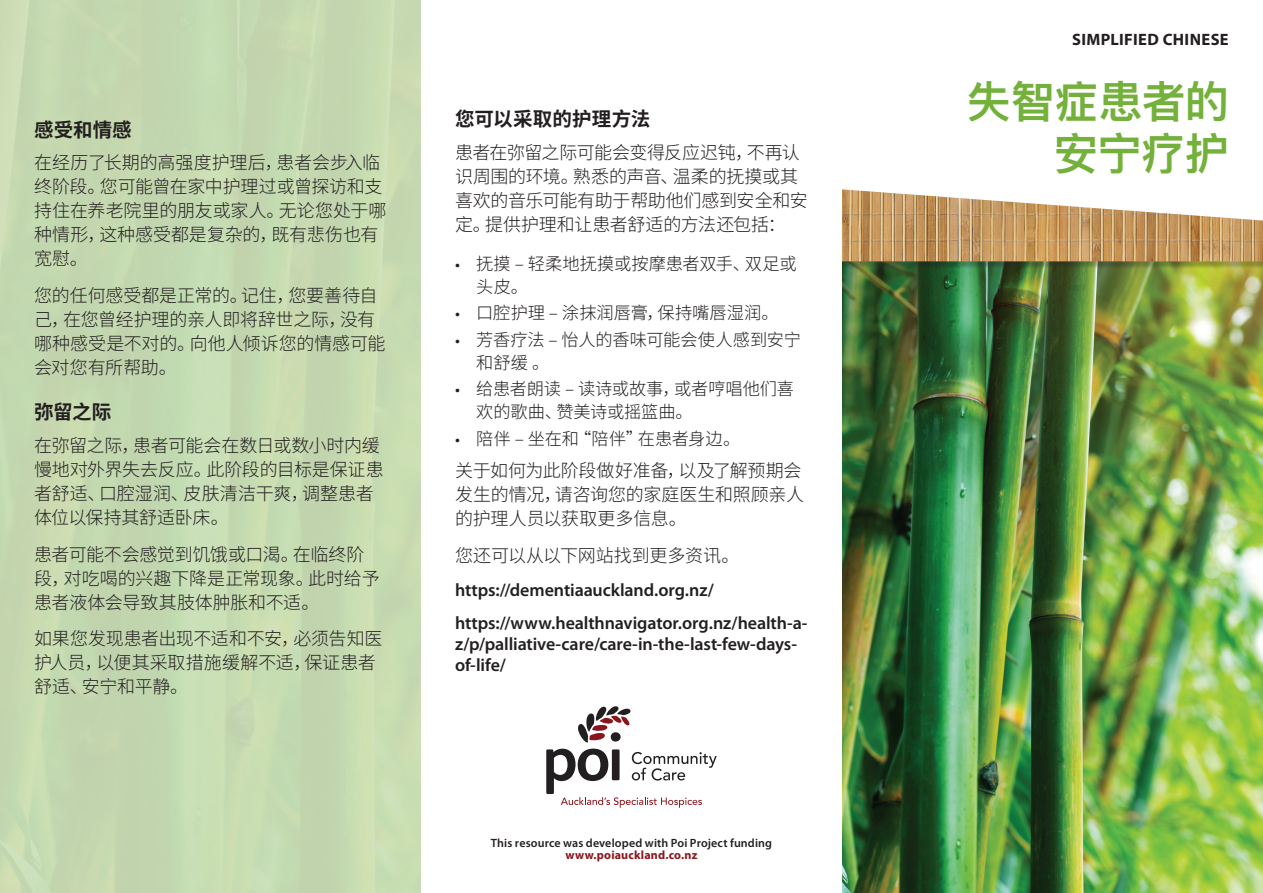
<style>
.page{position:relative;width:1263px;height:893px;background:#fff}
.page>*{position:absolute;margin:0;border:0;box-sizing:border-box;transform-origin:0 0}
.t1{font:600 43.8px/51.6px "Ping Fang SC";color:#73b13b;text-align:right}
.t2{font:700 19.5px "Source Han Sans CN";letter-spacing:.005em;color:#231f20}
.t3{font:300 18px/24px "Source Han Sans CN";letter-spacing:-.01em;color:#231f20}
.t4{font:600 18px/33.8px "Myriad Pro";letter-spacing:-.005em;color:#231f20}
.t5{font:300 17.25px/22.5px "Source Han Sans CN";letter-spacing:-.005em;color:#231f20}
.t6{font:700 16.5px "Myriad Pro";letter-spacing:.025em;color:#231f20}
.t7{font:600 12px "Myriad Pro";letter-spacing:.01em;color:#231f20}
.t8{font:700 12px "Myriad Pro";letter-spacing:.015em;color:#8a161d}
.s1{font-family:"Myriad Pro";font-weight:400}
</style>
<div class="page">
<img style="left:842px;top:269px;width:421px;height:624px">
<div style="left:839px;top:191px;width:424px;height:78px;background:#231f20;opacity:.3"></div>
<img style="left:842px;top:189px;width:421px;height:72px">
<svg style="left:546px;top:706px;width:171px;height:102px"></svg>
<div style="left:826px;top:178px;width:16px;height:122px;background:#fff"></div>
<p class="t2" style="left:34px;top:119px;width:99px">感受和情感</p>
<p class="t3" style="left:34px;top:151px;width:354px">在经历了长期的高强度护理后，患者会步入临终阶段。您可能曾在家中护理过或曾探访和支持住在养老院里的朋友或家人。无论您处于哪种情形，这种感受都是复杂的，既有悲伤也有宽慰。</p>
<p class="t3" style="left:34px;top:284px;width:353px">您的任何感受都是正常的。记住，您要善待自己，在您曾经护理的亲人即将辞世之际，没有哪种感受是不对的。向他人倾诉您的情感可能会对您有所帮助。</p>
<p class="t2" style="left:34px;top:401px;width:79px">弥留之际</p>
<p class="t3" style="left:34px;top:434px;width:351px">在弥留之际，患者可能会在数日或数小时内缓慢地对外界失去反应。此阶段的目标是保证患者舒适、口腔湿润、皮肤清洁干爽，调整患者体位以保持其舒适卧床。</p>
<p class="t3" style="left:34px;top:542px;width:347px">患者可能不会感觉到饥饿或口渴。在临终阶段，对吃喝的兴趣下降是正常现象。此时给予患者液体会导致其肢体肿胀和不适。</p>
<p class="t3" style="left:34px;top:627px;width:350px">如果您发现患者出现不适和不安，必须告知医护人员，以便其采取措施缓解不适，保证患者舒适、安宁和平静。</p>
<p class="t2" style="left:455px;top:108px;width:197px">您可以采取的护理方法</p>
<p class="t3" style="left:455px;top:140px;width:354px">患者在弥留之际可能会变得反应迟钝，不再认识周围的环境。熟悉的声音、温柔的抚摸或其喜欢的音乐可能有助于帮助他们感到安全和安定。提供护理和让患者舒适的方法还包括：</p>
<p class="t5" style="left:476px;top:253px;width:322px;text-indent:-21px"><span class="s1">•</span> 抚摸 – 轻柔地抚摸或按摩患者双手、双足或头皮。</p>
<p class="t5" style="left:455px;top:302px;width:325px"><span class="s1">•</span> 口腔护理 – 涂抹润唇膏，保持嘴唇湿润。</p>
<p class="t5" style="left:476px;top:329px;width:326px;text-indent:-21px"><span class="s1">•</span> 芳香疗法 – 怡人的香味可能会使人感到安宁和舒缓 。</p>
<p class="t5" style="left:476px;top:378px;width:319px;text-indent:-21px"><span class="s1">•</span> 给患者朗读 – 读诗或故事，或者哼唱他们喜欢的歌曲、赞美诗或摇篮曲。</p>
<p class="t5" style="left:455px;top:427px;width:287px"><span class="s1">•</span> 陪伴 – 坐在和“陪伴”在患者身边。</p>
<p class="t3" style="left:455px;top:459px;width:350px">关于如何为此阶段做好准备，以及了解预期会发生的情况，请咨询您的家庭医生和照顾亲人的护理人员以获取更多信息。</p>
<p class="t3" style="left:455px;top:544px;width:286px">您还可以从以下网站找到更多资讯。</p>
<p class="t4" style="left:455px;top:572px;width:354px">https://dementiaauckland.org.nz/ https://www.healthnavigator.org.nz/health-a-</p>
<p class="t4" style="left:455px;top:633px;width:343px;line-height:21px">z/p/palliative-care/care-in-the-last-few-days&shy;of-life/</p>
<p class="t7" style="left:491px;top:835px;width:283px">This resource was developed with Poi Project funding</p>
<p class="t8" style="left:565px;top:847px;width:133px">www.poiauckland.co.nz</p>
<p class="t6" style="left:1072px;top:29px;width:158px">SIMPLIFIED CHINESE</p>
<h1 class="t1" style="left:967px;top:75px;width:263px">失智症患者的安宁疗护</h1>
</div>
